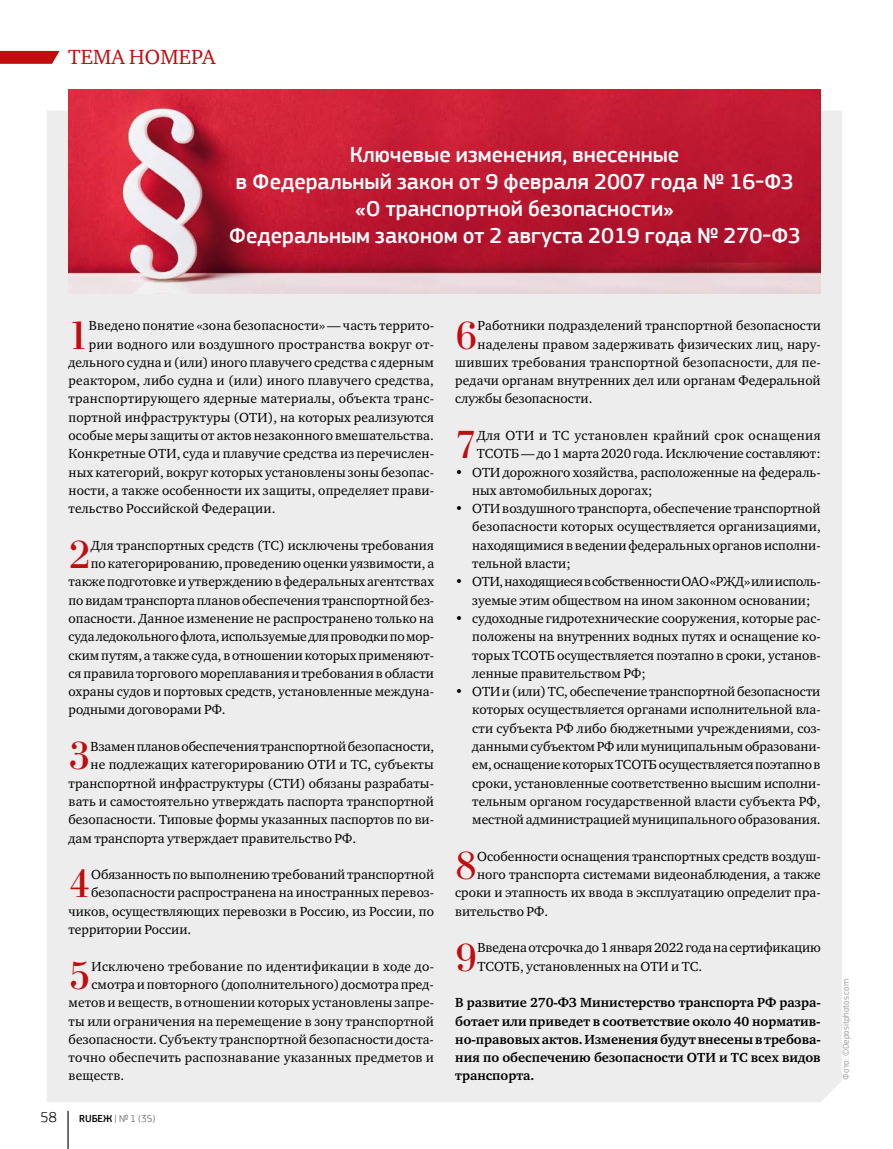
<style>
.page{position:relative;width:893px;height:1149px;background:#fff}
.page>*{position:absolute;margin:0;border:0;box-sizing:border-box;transform-origin:0 0}
.t1{font:41.4px "Bodoni C";color:#c00d0e}
.t2{font:500 22.5px/27px "PF Square Sans Pro";color:#fff;text-align:center}
.t3{font:21px "Charter ITC";letter-spacing:.01em;color:#c00d0e}
.t4{font:300 15px "PF Square Sans Pro";color:#000}
.t5{font:13.5px/18.3px "Charter ITC";color:#000;text-align:justify}
.t6{font:700 13.5px/18.3px "Charter ITC";color:#000;text-align:justify}
.t7{font:13.5px "Charter ITC";letter-spacing:.02em;color:#000}
.t8{font:13.5px/18.3px "Charter ITC";letter-spacing:.025em;color:#000}
.t9{font:300 10.5px "PF Square Sans Pro";color:#575756}
.t10{font:9px "PF Square Sans Pro";color:#9d9d9c}
.s1{font-weight:500;color:#000}
</style>
<div class="page">
<div style="left:47px;top:111px;width:795px;height:990px;background:#ededed"></div>
<img style="left:69px;top:89px;width:752px;height:204px">
<hr style="left:67px;top:1110px;width:2px;height:38px;background:#000">
<svg style="left:0;top:51px;width:60px;height:13px"></svg>
<h3 class="t3" style="left:68px;top:43px;width:149px">ТЕМА НОМЕРА</h3>
<h2 class="t2" style="left:229px;top:141px;width:573px">Ключевые изменения, внесенные<br>в Федеральный закон от 9 февраля 2007 года № 16-ФЗ «О транспортной безопасности»<br>Федеральным законом от 2 августа 2019 года № 270-ФЗ</h2>
<h1 class="t1" style="left:69px;top:313px;width:21px">1</h1>
<p class="t5" style="left:89px;top:316px;width:347px">Введено понятие «зона безопасности»— часть террито-</p>
<p class="t7" style="left:89px;top:335px;width:347px">рии водного или воздушного пространства вокруг от-</p>
<p class="t5" style="left:69px;top:353px;width:367px">дельного судна и (или) иного плавучего средства с ядерным</p>
<p class="t5" style="left:69px;top:371px;width:367px">реактором, либо судна и (или) иного плавучего средства,</p>
<p class="t7" style="left:69px;top:390px;width:367px">транспортирующего ядерные материалы, объекта транс-</p>
<p class="t5" style="left:69px;top:408px;width:367px">портной инфраструктуры (ОТИ), на которых реализуются</p>
<p class="t5" style="left:69px;top:426px;width:367px">особые меры защиты от актов незаконного вмешательства.</p>
<p class="t5" style="left:69px;top:444px;width:367px">Конкретные ОТИ, суда и плавучие средства из перечислен-</p>
<p class="t5" style="left:69px;top:462px;width:367px">ных категорий, вокруг которых установлены зоны безопас-</p>
<p class="t5" style="left:69px;top:481px;width:367px">ности, а также особенности их защиты, определяет прави-</p>
<p class="t5" style="left:69px;top:499px;width:208px">тельство Российской Федерации.</p>
<h1 class="t1" style="left:69px;top:532px;width:24px">2</h1>
<p class="t5" style="left:91px;top:536px;width:345px">Для транспортных средств (ТС) исключены требования</p>
<p class="t5" style="left:91px;top:554px;width:345px">по категорированию, проведению оценки уязвимости, а</p>
<p class="t5" style="left:69px;top:572px;width:367px">также подготовке и утверждению в федеральных агентствах</p>
<p class="t5" style="left:69px;top:590px;width:367px">по видам транспорта планов обеспечения транспортной без-</p>
<p class="t5" style="left:69px;top:609px;width:367px">опасности. Данное изменение не распространено только на</p>
<p class="t5" style="left:69px;top:627px;width:367px">суда ледокольного флота, используемые для проводки по мор-</p>
<p class="t5" style="left:69px;top:645px;width:367px">ским путям, а также суда, в отношении которых применяют-</p>
<p class="t5" style="left:69px;top:664px;width:367px">ся правила торгового мореплавания и требования в области</p>
<p class="t5" style="left:69px;top:682px;width:367px">охраны судов и портовых средств, установленные междуна-</p>
<p class="t5" style="left:69px;top:700px;width:159px">родными договорами РФ.</p>
<h1 class="t1" style="left:69px;top:733px;width:24px">3</h1>
<p class="t5" style="left:91px;top:737px;width:345px">Взамен планов обеспечения транспортной безопасности,</p>
<p class="t5" style="left:91px;top:755px;width:345px">не подлежащих категорированию ОТИ и ТС, субъекты</p>
<p class="t5" style="left:69px;top:773px;width:367px">транспортной инфраструктуры (СТИ) обязаны разрабаты-</p>
<p class="t5" style="left:69px;top:792px;width:367px">вать и самостоятельно утверждать паспорта транспортной</p>
<p class="t5" style="left:69px;top:810px;width:367px">безопасности. Типовые формы указанных паспортов по ви-</p>
<p class="t5" style="left:69px;top:828px;width:289px">дам транспорта утверждает правительство РФ.</p>
<h1 class="t1" style="left:69px;top:861px;width:24px">4</h1>
<p class="t5" style="left:91px;top:865px;width:345px">Обязанность по выполнению требований транспортной</p>
<p class="t5" style="left:91px;top:883px;width:344px">безопасности распространена на иностранных перевоз-</p>
<p class="t5" style="left:69px;top:901px;width:367px">чиков, осуществляющих перевозки в Россию, из России, по</p>
<p class="t5" style="left:69px;top:920px;width:124px">территории России.</p>
<h1 class="t1" style="left:69px;top:953px;width:24px">5</h1>
<p class="t7" style="left:92px;top:957px;width:344px">Исключено требование по идентификации в ходе до-</p>
<p class="t5" style="left:92px;top:974px;width:344px">смотра и повторного (дополнительного) досмотра пред-</p>
<p class="t5" style="left:69px;top:993px;width:367px">метов и веществ, в отношении которых установлены запре-</p>
<p class="t5" style="left:69px;top:1011px;width:367px">ты или ограничения на перемещение в зону транспортной</p>
<p class="t5" style="left:69px;top:1029px;width:367px">безопасности. Субъекту транспортной безопасности доста-</p>
<p class="t5" style="left:69px;top:1048px;width:367px">точно обеспечить распознавание указанных предметов и</p>
<p class="t5" style="left:69px;top:1066px;width:57px">веществ.</p>
<p class="t4" style="left:41px;top:1108px;width:18px">58</p>
<p class="t9" style="left:79px;top:1112px;width:78px"><span class="s1">RUБЕЖ</span> | № 1 (35)</p>
<h1 class="t1" style="left:455px;top:313px;width:24px">6</h1>
<p class="t5" style="left:478px;top:316px;width:345px">Работники подразделений транспортной безопасности</p>
<p class="t5" style="left:478px;top:334px;width:345px">наделены правом задерживать физических лиц, нару-</p>
<p class="t5" style="left:455px;top:353px;width:367px">шивших требования транспортной безопасности, для пе-</p>
<p class="t5" style="left:455px;top:371px;width:367px">редачи органам внутренних дел или органам Федеральной</p>
<p class="t5" style="left:455px;top:389px;width:139px">службы безопасности.</p>
<h1 class="t1" style="left:455px;top:422px;width:23px">7</h1>
<p class="t8" style="left:477px;top:426px;width:345px">Для ОТИ и ТС установлен крайний срок оснащения<br>ТСОТБ— до 1 марта 2020 года. Исключение составляют:</p>
<p class="t5" style="left:472px;top:462px;width:350px;text-indent:-17px">• ОТИ дорожного хозяйства, расположенные на федераль&shy;ных автомобильных дорогах;</p>
<p class="t5" style="left:472px;top:499px;width:350px;text-indent:-17px">• ОТИ воздушного транспорта, обеспечение транспортной безопасности которых осуществляется организациями, находящимися в ведении федеральных органов исполни&shy;тельной власти;</p>
<p class="t5" style="left:455px;top:572px;width:367px;text-align:center">• ОТИ, находящиеся в собственности ОАО «РЖД» или исполь&shy;зуемые этим обществом на ином законном основании;</p>
<p class="t5" style="left:472px;top:609px;width:350px;text-indent:-17px">• судоходные гидротехнические сооружения, которые рас&shy;положены на внутренних водных путях и оснащение ко&shy;торых ТСОТБ осуществляется поэтапно в сроки, установ&shy;ленные правительством РФ;</p>
<p class="t5" style="left:472px;top:682px;width:350px;text-indent:-17px">• ОТИ и (или) ТС, обеспечение транспортной безопасности которых осуществляется органами исполнительной вла&shy;сти субъекта РФ либо бюджетными учреждениями, соз&shy;данными субъектом РФ или муниципальным образовани&shy;ем, оснащение которых ТСОТБ осуществляется поэтапно в сроки, установленные соответственно высшим исполни&shy;тельным органом государственной власти субъекта РФ, местной администрацией муниципального образования.</p>
<h1 class="t1" style="left:455px;top:843px;width:23px">8</h1>
<p class="t5" style="left:477px;top:846px;width:345px">Особенности оснащения транспортных средств воздуш-</p>
<p class="t5" style="left:477px;top:865px;width:345px">ного транспорта системами видеонаблюдения, а также</p>
<p class="t5" style="left:455px;top:883px;width:367px">сроки и этапность их ввода в эксплуатацию определит пра-</p>
<p class="t5" style="left:455px;top:901px;width:94px">вительство РФ.</p>
<h1 class="t1" style="left:455px;top:934px;width:24px">9</h1>
<p class="t5" style="left:477px;top:938px;width:345px">Введена отсрочка до 1 января 2022 года на сертификацию<br>ТСОТБ, установленных на ОТИ и ТС.</p>
<p class="t6" style="left:455px;top:993px;width:367px">В развитие 270-ФЗ Министерство транспорта РФ разра&shy;ботает или приведет в соответствие около 40 норматив&shy;но-правовых актов. Изменения будут внесены в требова&shy;ния по обеспечению безопасности ОТИ и ТС всех видов транспорта.</p>
<p class="t10" style="left:840px;top:1079px;width:102px;rotate:-90deg">Фото: ©Depositphotos.com</p>
</div>
